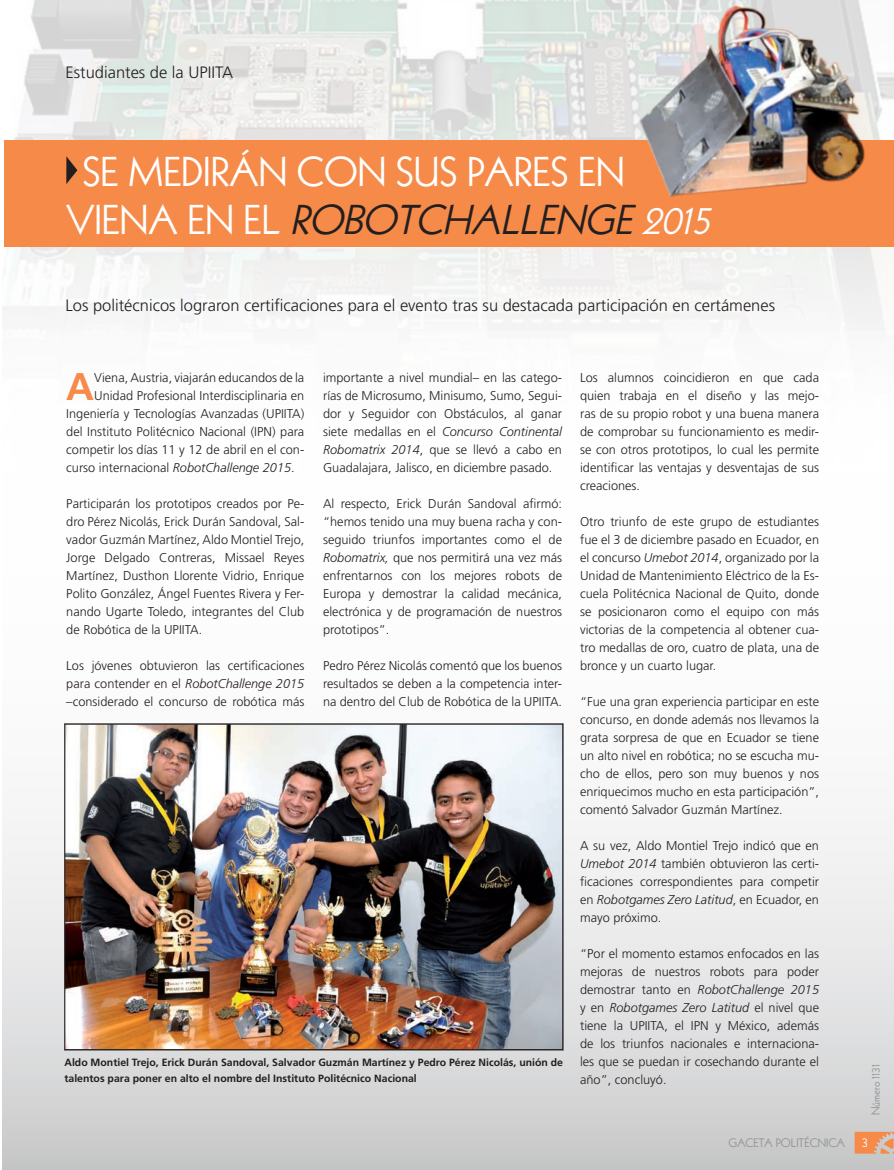
<style>
.page{position:relative;width:894px;height:1170px;background:#fff}
.page>*{position:absolute;margin:0;border:0;box-sizing:border-box;transform-origin:0 0}
.t1{font:40.5px/48.6px "Kabel";color:#fff}
.t2{font:700 38.55px "Frutiger LT Std";color:#f68a49}
.t3{font:300 16.5px "Frutiger LT Std";color:#231f20}
.t4{font:13.5px "Kabel";color:#fff}
.t5{font:300 12.75px/18px "Frutiger LT Std";color:#231f20;text-align:justify}
.t6{font:12px "Kabel";color:#939598}
.t7{font:700 10.5px/16.5px "Frutiger LT Std";color:#231f20}
.s1{font-style:italic;color:#231f20}
.s2{font-style:italic}
</style>
<div class="page">
<img style="left:2px;top:0;width:892px;height:331px">
<svg style="left:3px;top:814px;width:891px;height:356px"></svg>
<div style="left:4px;top:140px;width:890px;height:107px;background:#f68a49"></div>
<svg style="left:854px;top:1132px;width:40px;height:22px"></svg>
<svg style="left:66px;top:156px;width:11px;height:28px"></svg>
<img style="left:64px;top:723px;width:500px;height:328px">
<img style="left:617px;top:0;width:265px;height:197px">
<p class="t3" style="left:66px;top:63px;width:169px">Estudiantes de la UPIITA</p>
<h1 class="t1" style="left:67px;top:147px;width:655px;text-indent:16px">SE MEDIRÁN CON SUS PARES EN<br>V I E N A E N E L <span class="s1">ROBOTCHALLENGE</span><span class="s2">2015</span></h1>
<p class="t3" style="left:66px;top:296px;width:711px">Los politécnicos lograron certificaciones para el evento tras su destacada participación en certámenes</p>
<h2 class="t2" style="left:66px;top:364px;width:29px">A</h2>
<p class="t5" style="left:94px;top:369px;width:212px">Viena, Austria, viajarán educandos de la</p>
<p class="t5" style="left:94px;top:387px;width:212px">Unidad Profesional Interdisciplinaria en</p>
<p class="t5" style="left:66px;top:405px;width:239px">Ingeniería y Tecnologías Avanzadas (UPIITA)</p>
<p class="t5" style="left:66px;top:423px;width:239px">del Instituto Politécnico Nacional (IPN) para</p>
<p class="t5" style="left:66px;top:441px;width:239px">competir los días 11 y 12 de abril en el con-</p>
<p class="t5" style="left:66px;top:459px;width:230px">curso internacional <span class="s2">RobotChallenge 2015</span>.</p>
<p class="t5" style="left:66px;top:495px;width:239px">Participarán los prototipos creados por Pe&shy;dro Pérez Nicolás, Erick Durán Sandoval, Sal&shy;vador Guzmán Martínez, Aldo Montiel Trejo, Jorge Delgado Contreras, Missael Reyes Martínez, Dusthon Llorente Vidrio, Enrique Polito González, Ángel Fuentes Rivera y Fer&shy;nando Ugarte Toledo, integrantes del Club de Robótica de la UPIITA.</p>
<p class="t5" style="left:66px;top:657px;width:239px">Los jóvenes obtuvieron las certificaciones para contender en el <span class="s2">RobotChallenge 2015 </span>–considerado el concurso de robótica más</p>
<p class="t5" style="left:323px;top:369px;width:240px">importante a nivel mundial– en las catego&shy;rías de Microsumo, Minisumo, Sumo, Segui&shy;dor y Seguidor con Obstáculos, al ganar siete medallas en el <span class="s2">Concurso Continental Robomatrix 2014</span>, que se llevó a cabo en Guadalajara, Jalisco, en diciembre pasado.</p>
<p class="t5" style="left:323px;top:495px;width:240px">Al respecto, Erick Durán Sandoval afirmó: “hemos tenido una muy buena racha y con&shy;seguido triunfos importantes como el de <span class="s2">Robomatrix,</span> que nos permitirá una vez más enfrentarnos con los mejores robots de Europa y demostrar la calidad mecánica, electrónica y de programación de nuestros prototipos”.</p>
<p class="t5" style="left:323px;top:657px;width:240px">Pedro Pérez Nicolás comentó que los buenos resultados se deben a la competencia inter&shy;na dentro del Club de Robótica de la UPIITA.</p>
<p class="t7" style="left:64px;top:1054px;width:500px">Aldo Montiel Trejo, Erick Durán Sandoval, Salvador Guzmán Martínez y Pedro Pérez Nicolás, unión de talentos para poner en alto el nombre del Instituto Politécnico Nacional</p>
<p class="t5" style="left:580px;top:369px;width:240px">Los alumnos coincidieron en que cada quien trabaja en el diseño y las mejo&shy;ras de su propio robot y una buena manera de comprobar su funcionamiento es medir&shy;se con otros prototipos, lo cual les permite identificar las ventajas y desventajas de sus creaciones.</p>
<p class="t5" style="left:580px;top:513px;width:240px">Otro triunfo de este grupo de estudiantes fue el 3 de diciembre pasado en Ecuador, en el concurso <span class="s2">Umebot 2014</span>, organizado por la Unidad de Mantenimiento Eléctrico de la Es&shy;cuela Politécnica Nacional de Quito, donde se posicionaron como el equipo con más victorias de la competencia al obtener cua&shy;tro medallas de oro, cuatro de plata, una de bronce y un cuarto lugar.</p>
<p class="t5" style="left:580px;top:693px;width:240px">“Fue una gran experiencia participar en este concurso, en donde además nos llevamos la grata sorpresa de que en Ecuador se tiene un alto nivel en robótica; no se escucha mu&shy;cho de ellos, pero son muy buenos y nos enriquecimos mucho en esta participación”, comentó Salvador Guzmán Martínez.</p>
<p class="t5" style="left:580px;top:837px;width:240px">A su vez, Aldo Montiel Trejo indicó que en <span class="s2">Umebot 2014</span> también obtuvieron las certi&shy;ficaciones correspondientes para competir en <span class="s2">Robotgames Zero Latitud</span>, en Ecuador, en mayo próximo.</p>
<p class="t5" style="left:580px;top:945px;width:240px">“Por el momento estamos enfocados en las mejoras de nuestros robots para poder demostrar tanto en <span class="s2">RobotChallenge 2015 </span>y en <span class="s2">Robotgames Zero Latitud</span> el nivel que tiene la UPIITA, el IPN y México, además de los triunfos nacionales e internaciona&shy;les que se puedan ir cosechando durante el año”, concluyó.</p>
<p class="t6" style="left:868px;top:1115px;width:53px;rotate:-90deg">NÚMERO 1131</p>
<p class="t6" style="left:728px;top:1135px;width:9px">GACE</p>
<p class="t6" style="left:759px;top:1135px;width:24px">TA POLI</p>
<p class="t6" style="left:798px;top:1135px;width:20px">TÉCNICA</p>
<p class="t4" style="left:861px;top:1134px;width:8px">3</p>
</div>
